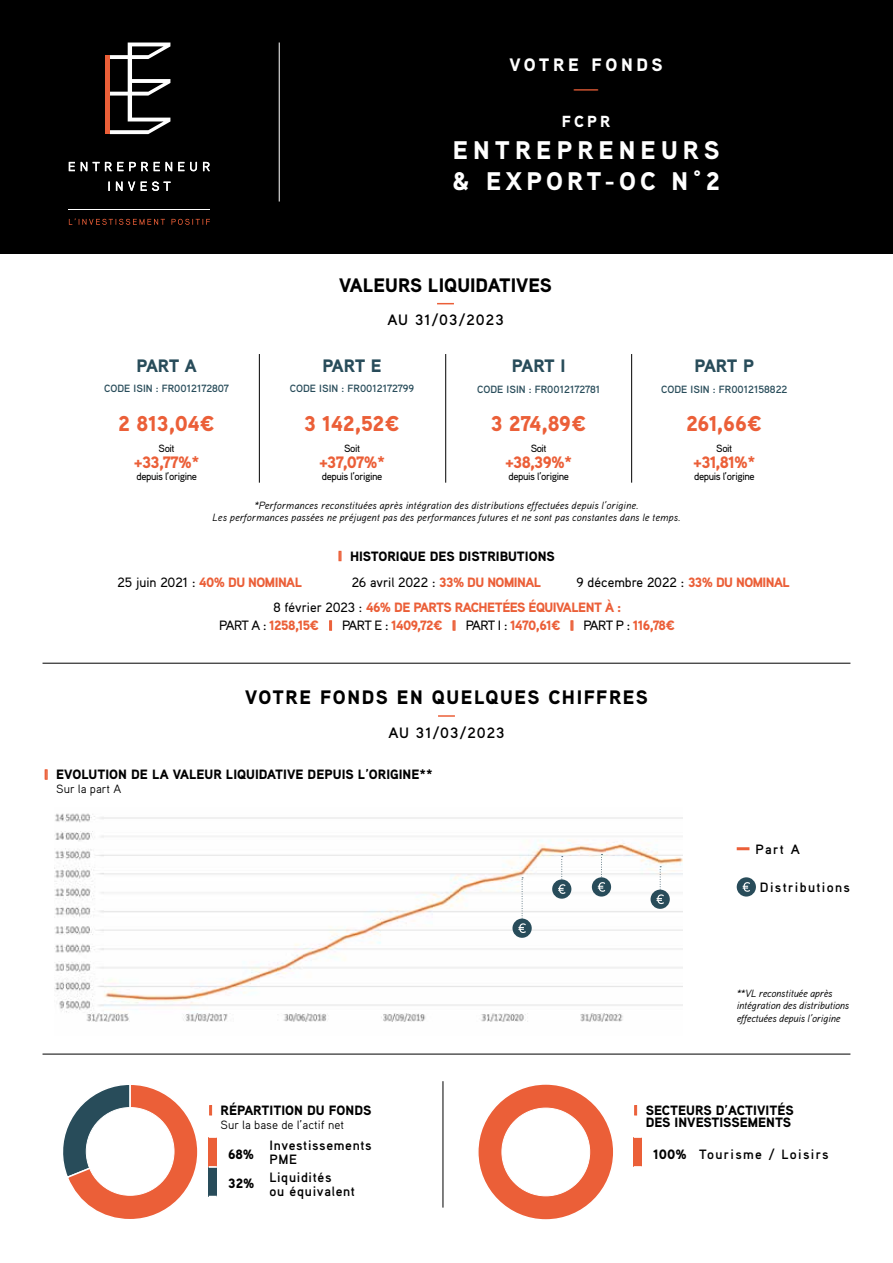
<style>
.page{position:relative;width:893px;height:1263px;background:#fff}
.page>*{position:absolute;margin:0;border:0;box-sizing:border-box;transform-origin:0 0}
.t1{font:900 25.5px/31.5px "Aaux Pro";letter-spacing:.2em;color:#fff}
.t2{font:900 21.45px "Aaux Pro";letter-spacing:-.015em;color:#eb5f38}
.t3{font:900 19.5px "Aaux Pro";letter-spacing:.08em;color:#000}
.t4{font:900 19.5px "Aaux Pro";color:#000}
.t5{font:900 18px "Aaux Pro";letter-spacing:-.02em;color:#284c5a}
.t6{font:900 18px "Aaux Pro";letter-spacing:.2em;color:#fff}
.t7{font:900 16.5px "Aaux Pro";letter-spacing:-.04em;color:#eb5f38}
.t8{font:900 16.05px "Aaux Pro";color:#fff}
.t9{font:700 15px "Aaux Pro";letter-spacing:.07em;color:#000}
.t10{font:700 15px "Aaux Pro";color:#eb5f38;scale:2.22 1}
.t11{font:900 13.5px/12px "Aaux Pro";color:#000;text-align:right}
.t12{font:900 13.5px/18px "Aaux Pro";letter-spacing:-.04em;color:#eb5f38;text-align:center}
.t13{font:500 13.5px "Aaux Pro";color:#000}
.t14{font:700 13.5px/13.5px "Aaux Pro";letter-spacing:.05em;color:#000}
.t15{font:700 13.5px "Aaux Pro";letter-spacing:.1em;color:#000}
.t16{font:12px "Aaux Pro";color:#000}
.t17{font:italic 10.5px/12.6px "Aaux Pro";color:#000;text-align:center}
.t18{font:700 10.5px "Aaux Pro";color:#284c5a}
.t19{font:500 10.5px "Aaux Pro";letter-spacing:-.04em;color:#000}
.t20{font:italic 10.5px/12.6px "Aaux Pro";letter-spacing:-.02em;color:#000}
.s1{color:#eb5f38}
.s2{font-weight:500;color:#000}
.s3{font-weight:900;color:#eb5f38}
.s4{font-weight:900}
</style>
<div class="page">
<div style="left:0;top:0;width:893px;height:254px;background:#000"></div>
<hr style="left:69px;top:209px;width:141px;height:1px;background:#fff">
<svg style="left:69px;top:218px;width:141px;height:7px"></svg>
<svg style="left:108px;top:182px;width:63px;height:9px"></svg>
<svg style="left:69px;top:162px;width:141px;height:9px"></svg>
<svg style="left:110px;top:43px;width:60px;height:91px"></svg>
<hr style="left:106px;top:55px;width:4px;height:79px;background:#eb5f38">
<hr style="left:279px;top:43px;width:1px;height:159px;background:#fff">
<svg style="left:437px;top:303px;width:17px;height:1px"></svg>
<hr style="left:43px;top:663px;width:807px;height:1px;background:#000">
<div style="left:634px;top:1137px;width:8px;height:30px;background:#eb5f38"></div>
<div style="left:209px;top:1167px;width:8px;height:29px;background:#284c5a"></div>
<div style="left:209px;top:1137px;width:8px;height:30px;background:#eb5f38"></div>
<img style="left:54px;top:813px;width:629px;height:209px">
<svg style="left:438px;top:715px;width:17px;height:2px"></svg>
<hr style="left:43px;top:1054px;width:807px;height:1px;background:#000">
<hr style="left:443px;top:1081px;width:1px;height:126px;background:#000">
<svg style="left:737px;top:847px;width:12px;height:3px"></svg>
<hr style="left:259px;top:354px;width:1px;height:129px;background:#000">
<hr style="left:445px;top:354px;width:1px;height:129px;background:#000">
<hr style="left:631px;top:354px;width:1px;height:129px;background:#000">
<svg style="left:512px;top:918px;width:20px;height:20px"></svg>
<svg style="left:518px;top:877px;width:8px;height:56px"></svg>
<div style="left:552px;top:879px;width:19px;height:20px;background:#284c5a;border-radius:50%"></div>
<svg style="left:558px;top:856px;width:8px;height:38px"></svg>
<div style="left:651px;top:890px;width:19px;height:19px;background:#284c5a;border-radius:50%"></div>
<svg style="left:656px;top:866px;width:8px;height:38px"></svg>
<div style="left:592px;top:877px;width:19px;height:19px;background:#284c5a;border-radius:50%"></div>
<svg style="left:598px;top:854px;width:7px;height:38px"></svg>
<div style="left:737px;top:877px;width:19px;height:19px;background:#284c5a;border-radius:50%"></div>
<svg style="left:742px;top:882px;width:8px;height:10px"></svg>
<svg style="left:63px;top:1085px;width:135px;height:134px"></svg>
<div style="left:86px;top:1107px;width:88px;height:88px;background:#fff;border-radius:50%"></div>
<div style="left:478px;top:1084px;width:136px;height:136px;background:#eb5f38;border-radius:50%"></div>
<div style="left:502px;top:1108px;width:88px;height:88px;background:#fff;border-radius:50%"></div>
<h3 class="t6" style="left:509px;top:54px;width:155px">VOTRE FONDS</h3>
<h3 class="t10" style="left:572px;top:79px;width:14px">—</h3>
<h3 class="t8" style="left:562px;top:111px;width:50px">FCPR</h3>
<h1 class="t1" style="left:452px;top:133px;width:269px">ENTREPRENEURS &amp; EXPORT-OC N°2</h1>
<h3 class="t4" style="left:339px;top:273px;width:214px">VALEURS LIQUIDATIVES</h3>
<h3 class="t9" style="left:387px;top:311px;width:118px">AU 31/03/2023</h3>
<h3 class="t5" style="left:136px;top:355px;width:62px">PART A</h3>
<h3 class="t5" style="left:322px;top:355px;width:61px">PART E</h3>
<h3 class="t5" style="left:512px;top:355px;width:55px">PART I</h3>
<h3 class="t5" style="left:694px;top:355px;width:61px">PART P</h3>
<p class="t18" style="left:104px;top:382px;width:127px">CODE ISIN : FR0012172807</p>
<p class="t18" style="left:290px;top:382px;width:126px">CODE ISIN : FR0012172799</p>
<p class="t18" style="left:477px;top:382px;width:125px">CODE ISIN : FR0012172781</p>
<p class="t18" style="left:661px;top:382px;width:128px">CODE ISIN : FR0012158822</p>
<h2 class="t2" style="left:118px;top:410px;width:99px">2 813,04¤</h2>
<p class="t19" style="left:159px;top:441px;width:18px">Soit</p>
<h3 class="t7" style="left:134px;top:452px;width:67px">+33,77%*</h3>
<p class="t19" style="left:136px;top:470px;width:62px">depuis l’origine</p>
<h2 class="t2" style="left:304px;top:410px;width:98px">3 142,52¤</h2>
<p class="t19" style="left:344px;top:441px;width:18px">Soit</p>
<h3 class="t7" style="left:319px;top:452px;width:68px">+37,07%*</h3>
<p class="t19" style="left:322px;top:470px;width:62px">depuis l’origine</p>
<h2 class="t2" style="left:491px;top:410px;width:97px">3 274,89¤</h2>
<p class="t19" style="left:531px;top:441px;width:18px">Soit</p>
<h3 class="t7" style="left:505px;top:452px;width:69px">+38,39%*</h3>
<p class="t19" style="left:508px;top:470px;width:62px">depuis l’origine</p>
<h2 class="t2" style="left:686px;top:410px;width:78px">261,66¤</h2>
<p class="t19" style="left:716px;top:441px;width:18px">Soit</p>
<h3 class="t7" style="left:693px;top:452px;width:64px">+31,81%*</h3>
<p class="t19" style="left:694px;top:470px;width:62px">depuis l’origine</p>
<p class="t17" style="left:213px;top:498px;width:469px">*Performances reconstituées après intégration des distributions effectuées depuis l’origine.<br>Les performances passées ne préjugent pas des performances futures et ne sont pas constantes dans le temps.</p>
<p class="t11" style="left:338px;top:549px;width:218px"><span class="s1">I</span> HISTORIQUE DES DISTRIBUTIONS</p>
<p class="t12" style="left:117px;top:572px;width:186px"><span class="s2">25 juin 2021 :</span> 40% DU NOMINAL</p>
<p class="t13" style="left:352px;top:573px;width:191px">26 avril 2022 : <span class="s3">33% DU NOMINAL</span></p>
<p class="t13" style="left:576px;top:573px;width:215px">9 décembre 2022 : <span class="s3">33% DU NOMINAL</span></p>
<p class="t12" style="left:219px;top:598px;width:458px"><span class="s2">8 février 2023 :</span> 46% DE PARTS RACHETÉES ÉQUIVALENT À :<br><span class="s2">PART A :</span> 1258,15¤ I <span class="s2">PART E :</span> 1409,72¤ I <span class="s2">PART I :</span> 1470,61¤ I <span class="s2">PART P :</span> 116,78¤</p>
<h3 class="t3" style="left:245px;top:685px;width:404px">VOTRE FONDS EN QUELQUES CHIFFRES</h3>
<h3 class="t9" style="left:388px;top:723px;width:118px">AU 31/03/2023</h3>
<p class="t11" style="left:44px;top:768px;width:390px"><span class="s1">I</span> EVOLUTION DE LA VALEUR LIQUIDATIVE DEPUIS L’ORIGINE**</p>
<p class="t16" style="left:56px;top:781px;width:67px">Sur la part A</p>
<p class="t14" style="left:755px;top:842px;width:46px">Part A</p>
<p class="t15" style="left:760px;top:879px;width:92px">Distributions</p>
<p class="t20" style="left:737px;top:986px;width:114px">**VL reconstituée après intégration des distributions effectuées depuis l’origine</p>
<p class="t11" style="left:209px;top:1104px;width:164px"><span class="s1">I</span> RÉPARTITION DU FONDS</p>
<p class="t16" style="left:221px;top:1117px;width:125px">Sur la base de l’actif net</p>
<p class="t11" style="left:228px;top:1147px;width:27px">68%</p>
<p class="t11" style="left:228px;top:1177px;width:28px">32%</p>
<p class="t14" style="left:269px;top:1138px;width:104px">Investissements<br>PME</p>
<p class="t14" style="left:269px;top:1170px;width:87px">Liquidités<br>ou équivalent</p>
<p class="t11" style="left:634px;top:1104px;width:162px"><span class="s1">I</span> SECTEURS D’ACTIVITÉS<br>DES INVESTISSEMENTS</p>
<p class="t15" style="left:653px;top:1145px;width:177px"><span class="s4">100%</span> Tourisme / Loisirs</p>
</div>
